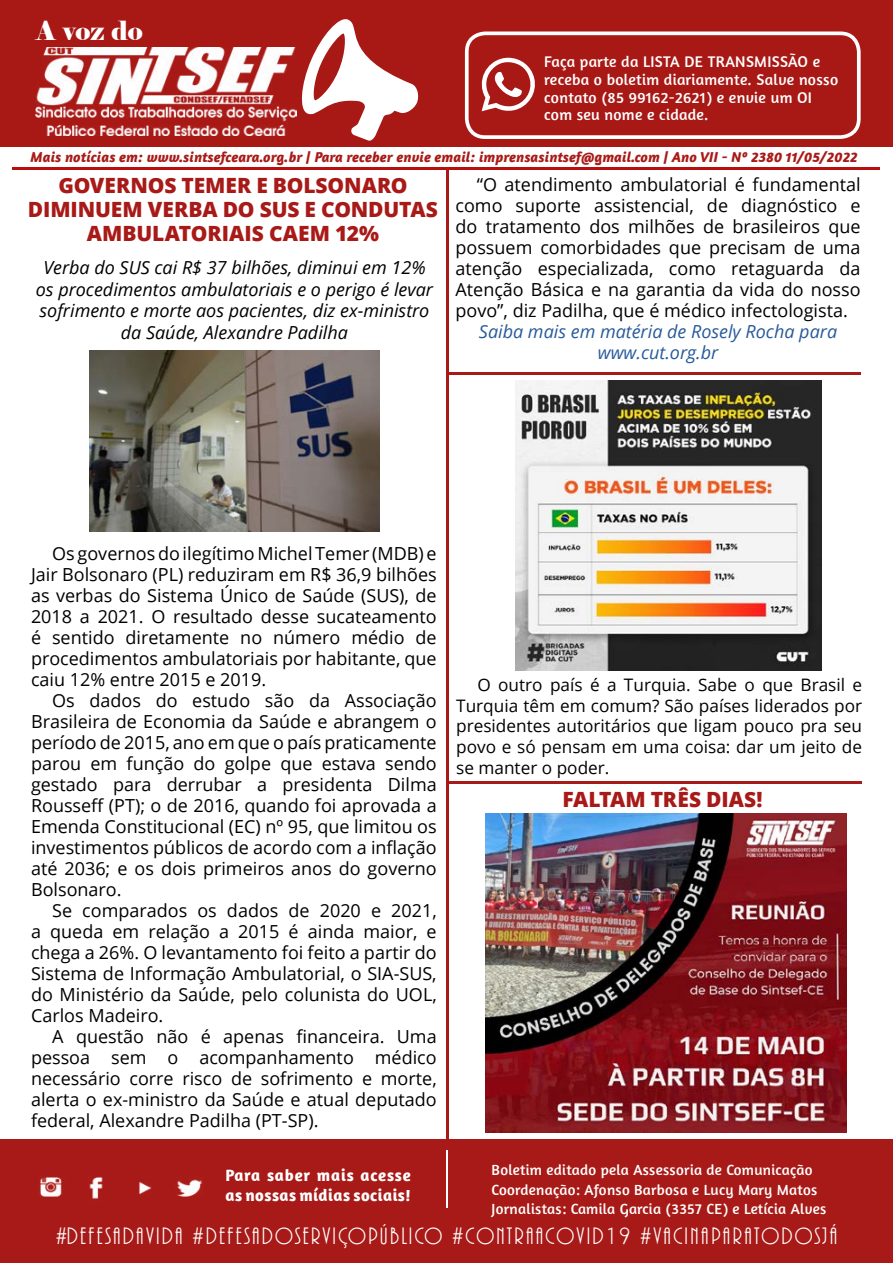
<style>
.page{position:relative;width:893px;height:1263px;background:#fff}
.page>*{position:absolute;margin:0;border:0;box-sizing:border-box;transform-origin:0 0}
.t1{font:26.25px "Elephant";color:#fff}
.t2{font:24.6px "ARBONNIE";letter-spacing:.09em;color:#fff}
.t3{font:800 21px/24px "Open Sans";letter-spacing:-.005em;color:#a81a17;text-align:center}
.t4{font:18px/21px "Open Sans";color:#000;text-align:justify}
.t5{font:italic 18px/21.6px "Open Sans";color:#000;text-align:center}
.t6{font:italic 18px/21px "Open Sans";color:#275b9b;text-align:center}
.t7{font:17.25px/20.7px "Open Sans";color:#000;text-align:justify}
.t8{font:700 16.8px/20.1px "Amaranth";letter-spacing:.03em;color:#fff}
.t9{font:15.75px/17.9px "Amaranth";letter-spacing:.02em;color:#fff}
.t10{font:15px/19.5px "Amaranth";letter-spacing:.02em;color:#fff}
.t11{font:italic 700 14.7px "Amaranth";letter-spacing:.01em;color:#a81a17}
</style>
<div class="page">
<div style="left:0;top:0;width:893px;height:146px;background:#a81916"></div>
<svg style="left:301px;top:19px;width:118px;height:122px"></svg>
<div style="left:0;top:1139px;width:893px;height:124px;background:#a81a17"></div>
<img style="left:36px;top:47px;width:260px;height:89px">
<hr style="left:12px;top:167px;width:867px;height:2px;background:#b90e0e">
<hr style="left:446px;top:1150px;width:2px;height:58px;background:#fff">
<img style="left:40px;top:1177px;width:162px;height:22px">
<div style="left:465px;top:32px;width:396px;height:107px;border:4px solid #fff;border-radius:18px"></div>
<svg style="left:481px;top:58px;width:54px;height:53px"></svg>
<hr style="left:446px;top:168px;width:2px;height:975px;background:#a81a17">
<img style="left:485px;top:814px;width:362px;height:318px">
<img style="left:89px;top:351px;width:291px;height:180px">
<hr style="left:447px;top:372px;width:414px;height:3px;background:#a81a17">
<img style="left:515px;top:381px;width:307px;height:289px">
<hr style="left:448px;top:781px;width:414px;height:2px;background:#a81a17">
<h1 class="t1" style="left:36px;top:15px;width:108px">A voz do</h1>
<p class="t9" style="left:544px;top:52px;width:295px">Faça parte da LISTA DE TRANSMISSÃO e receba o boletim diariamente. Salve nosso contato (85 99162-2621) e envie um OI com seu nome e cidade.</p>
<p class="t11" style="left:30px;top:148px;width:829px">Mais notícias em: www.sintsefceara.org.br | Para receber envie email: imprensasintsef@gmail.com | Ano VII - Nº 2380 11/05/2022</p>
<p class="t3" style="left:28px;top:172px;width:412px">GOVERNOS TEMER E BOLSONARO<br>DIMINUEM VERBA DO SUS E CONDUTAS<br>AMBULATORIAIS CAEM 12%</p>
<p class="t5" style="left:36px;top:256px;width:399px">Verba do SUS cai R$ 37 bilhões, diminui em 12% os procedimentos ambulatoriais e o perigo é levar sofrimento e morte aos pacientes, diz ex-ministro da Saúde, Alexandre Padilha</p>
<p class="t4" style="left:455px;top:173px;width:407px;text-indent:21px">“O atendimento ambulatorial é fundamental como suporte assistencial, de diagnóstico e do tratamento dos milhões de brasileiros que possuem comorbidades que precisam de uma atenção especializada, como retaguarda da Atenção Básica e na garantia da vida do nosso povo”, diz Padilha, que é médico infectologista.</p>
<p class="t6" style="left:479px;top:320px;width:360px">Saiba mais em matéria de Rosely Rocha para www.cut.org.br</p>
<p class="t4" style="left:31px;top:543px;width:407px;text-indent:21px">Os governos do ilegítimo Michel Temer (MDB) e Jair Bolsonaro (PL) reduziram em R$ 36,9 bilhões as verbas do Sistema Único de Saúde (SUS), de 2018 a 2021. O resultado desse sucateamento é sentido diretamente no número médio de procedimentos ambulatoriais por habitante, que caiu 12% entre 2015 e 2019.</p>
<p class="t4" style="left:31px;top:690px;width:407px;text-indent:21px">Os dados do estudo são da Associação Brasileira de Economia da Saúde e abrangem o período de 2015, ano em que o país praticamente parou em função do golpe que estava sendo gestado para derrubar a presidenta Dilma Rousseff (PT); o de 2016, quando foi aprovada a Emenda Constitucional (EC) nº 95, que limitou os investimentos públicos de acordo com a inflação até 2036; e os dois primeiros anos do governo Bolsonaro.</p>
<p class="t4" style="left:31px;top:900px;width:407px;text-indent:21px">Se comparados os dados de 2020 e 2021, a queda em relação a 2015 é ainda maior, e chega a 26%. O levantamento foi feito a partir do Sistema de Informação Ambulatorial, o SIA-SUS, do Ministério da Saúde, pelo colunista do UOL, Carlos Madeiro.</p>
<p class="t4" style="left:31px;top:1026px;width:407px;text-indent:21px">A questão não é apenas financeira. Uma pessoa sem o acompanhamento médico necessário corre risco de sofrimento e morte, alerta o ex-ministro da Saúde e atual deputado federal, Alexandre Padilha (PT-SP).</p>
<p class="t8" style="left:225px;top:1164px;width:187px">Para saber mais acesse as nossas mídias sociais!</p>
<p class="t7" style="left:456px;top:674px;width:407px;text-indent:21px">O outro país é a Turquia. Sabe o que Brasil e Turquia têm em comum? São países liderados por presidentes autoritários que ligam pouco pra seu povo e só pensam em uma coisa: dar um jeito de se manter o poder.</p>
<p class="t3" style="left:562px;top:786px;width:202px">FALTAM TRÊS DIAS!</p>
<p class="t10" style="left:492px;top:1160px;width:336px">Boletim editado pela Assessoria de Comunicação<br>Coordenação: Afonso Barbosa e Lucy Mary Matos<br>Jornalistas: Camila Garcia (3357 CE) e Letícia Alves</p>
<h2 class="t2" style="left:56px;top:1223px;width:783px">#DEFESADAVIDA #DEFESADOSERVIÇOPÚBLICO #CONTRAACOVID19 #VACINAPARATODOSJÁ</h2>
</div>
